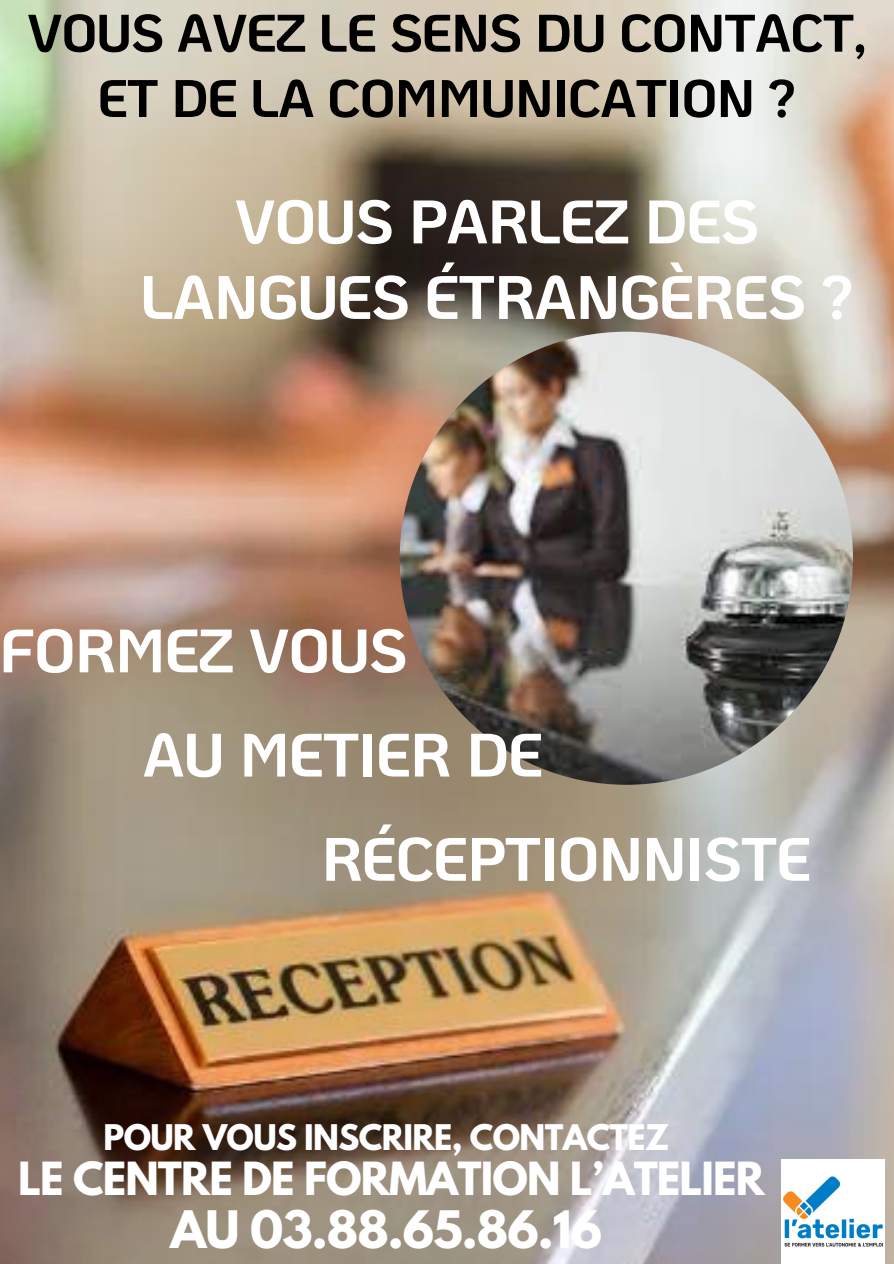
<style>
.page{position:relative;width:894px;height:1264px;background:#fff}
.page>*{position:absolute;margin:0;border:0;box-sizing:border-box;transform-origin:0 0}
.t1{font:700 61.2px/75.4px "Ko Ho";letter-spacing:-.02em;color:#fff;text-align:center}
.t2{font:700 61.05px "Ko Ho";letter-spacing:-.02em;color:#fff}
.t3{font:700 52.65px/65.2px "Ko Ho";letter-spacing:-.02em;color:#000;text-align:center}
.t4{font:700 45.75px "League Spartan";letter-spacing:-.02em;color:#fff}
.t5{font:700 40.5px "League Spartan";letter-spacing:-.02em;color:#fff}
.t6{font:700 31.35px "League Spartan";letter-spacing:-.02em;color:#fff}
</style>
<div class="page">
<img style="left:0;top:0;width:893px;height:1263px">
<img style="left:399px;top:332px;width:453px;height:452px;border-radius:50%">
<img style="left:781px;top:1159px;width:103px;height:104px">
<h1 class="t3" style="left:27px;top:-2px;width:840px">VOUS AVEZ LE SENS DU CONTACT,<br>ET DE LA COMMUNICATION ?</h1>
<p class="t1" style="left:140px;top:181px;width:714px">VOUS PARLEZ DES<br>LANGUES ÉTRANGÈRES ?</p>
<h1 class="t2" style="left:0;top:608px;width:409px">FORMEZ VOUS</h1>
<h1 class="t2" style="left:142px;top:712px;width:402px">AU METIER DE</h1>
<h1 class="t2" style="left:321px;top:817px;width:491px">RÉCEPTIONNISTE</h1>
<p class="t6" style="left:103px;top:1121px;width:567px">POUR VOUS INSCRIRE, CONTACTEZ</p>
<p class="t5" style="left:18px;top:1158px;width:748px">LE CENTRE DE FORMATION L’ATELIER</p>
<p class="t4" style="left:171px;top:1206px;width:433px">AU 03.88.65.86.16</p>
</div>
